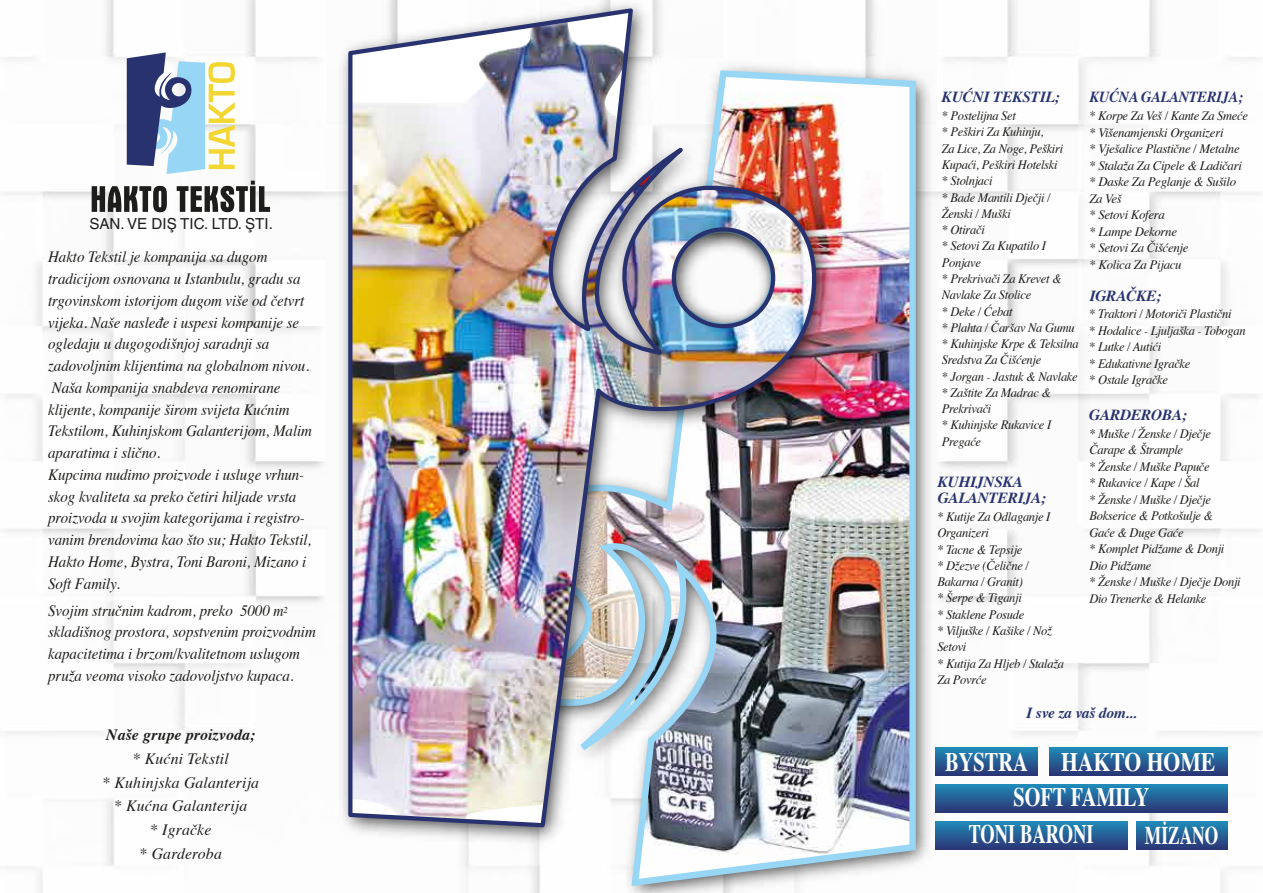
<style>
.page{position:relative;width:1263px;height:893px;background:#fff}
.page>*{position:absolute;margin:0;border:0;box-sizing:border-box;transform-origin:0 0}
.t1{font:700 26.7px "Times";color:#fff;scale:.76 1}
.t2{font:700 26.7px "Times";color:#fff;scale:.75 1}
.t3{font:700 26.7px "Times";color:#fff;scale:.69 1}
.t4{font:700 25.5px "Times";color:#fff;scale:.68 1}
.t5{font:italic 15.75px/21.8px "Times";letter-spacing:-.005em;color:#1d1d1b;scale:.95 1}
.t6{font:italic 15.75px/23.7px "Times";letter-spacing:-.005em;color:#1d1d1b;text-align:center}
.t7{font:italic 700 15.75px "Times";letter-spacing:.01em;color:#1d1d1b}
.t8{font:italic 700 15.3px/15.8px "Times";letter-spacing:-.015em;color:#28326f}
.t9{font:italic 700 15.3px "Times";letter-spacing:-.015em;color:#28326f;scale:.94 1}
.t10{font:15.15px "Helvetica LT Std";color:#1d1d1b}
.t11{font:italic 12.9px/16.4px "Times";letter-spacing:-.025em;color:#1d1d1b}
</style>
<div class="page">
<img style="left:1px;top:0;width:1261px;height:893px">
<img style="left:500px;top:54px;width:439px;height:839px">
<img style="left:503px;top:67px;width:416px;height:823px">
<img style="left:332px;top:0;width:510px;height:852px">
<img style="left:346px;top:5px;width:486px;height:825px">
<svg style="left:127px;top:52px;width:108px;height:122px"></svg>
<svg style="left:92px;top:186px;width:75px;height:26px"></svg>
<svg style="left:177px;top:181px;width:93px;height:31px"></svg>
<svg style="left:935px;top:822px;width:192px;height:27px;background:#255f95"></svg>
<svg style="left:1136px;top:822px;width:91px;height:27px;background:#255f95"></svg>
<svg style="left:935px;top:748px;width:102px;height:27px;background:#255f95"></svg>
<svg style="left:1049px;top:748px;width:178px;height:27px;background:#255f95"></svg>
<svg style="left:935px;top:785px;width:292px;height:27px;background:#255f95"></svg>
<p class="t10" style="left:90px;top:215px;width:185px">SAN. VE DIŞ TIC. LTD. ŞTI.</p>
<p class="t5" style="left:48px;top:245px;width:279px">Hakto Tekstil je kompanija sa dugom tradicijom osnovana u Istanbulu, gradu sa trgovinskom istorijom dugom više od četvrt vijeka. Naše nasleđe i uspesi kompanije se ogledaju u dugogodišnjoj saradnji sa zadovoljnim klijentima na globalnom nivou.<br>Naša kompanija snabdeva renomirane klijente, kompanije širom svijeta Kućnim Tekstilom, Kuhinjskom Galanterijom, Malim aparatima i slično.<br>Kupcima nudimo proizvode i usluge vrhun&shy;skog kvaliteta sa preko četiri hiljade vrsta proizvoda u svojim kategorijama i registro&shy;vanim brendovima kao što su; Hakto Tekstil, Hakto Home, Bystra, Toni Baroni, Mizano i Soft Family.</p>
<p class="t5" style="left:48px;top:598px;width:283px">Svojim stručnim kadrom, preko 5000 m<sup>2 </sup>skladišnog prostora, sopstvenim proizvodnim kapacitetima i brzom/kvalitetnom uslugom pruža veoma visoko zadovoljstvo kupaca.</p>
<p class="t7" style="left:106px;top:720px;width:151px">Naše grupe proizvoda;</p>
<p class="t6" style="left:102px;top:746px;width:158px">* Kućni Tekstil<br>* Kuhinjska Galanterija * Kućna Galanterija<br>* Igračke<br>* Garderoba</p>
<p class="t8" style="left:942px;top:87px;width:120px">KUĆNI TEKSTIL;</p>
<p class="t11" style="left:942px;top:107px;width:139px">* Postelijna Set<br>* Peškiri Za Kuhinju,<br>Za Lice, Za Noge, Peškiri<br>Kupaći, Peškiri Hotelski<br>* Stolnjaci<br>* Bade Mantili Dječji /<br>Ženski / Muški<br>* Otirači<br>* Setovi Za Kupatilo I<br>Ponjave<br>* Prekrivači Za Krevet &amp;<br>Navlake Za Stolice<br>* Deke / Ćebat<br>* Plahta / Čaršav Na Gumu * Kuhinjske Krpe &amp; Teksilna<br>Sredstva Za Čišćenje<br>* Jorgan - Jastuk &amp; Navlake * Zaštite Za Madrac &amp;<br>Prekrivači<br>* Kuhinjske Rukavice I<br>Pregaće</p>
<p class="t8" style="left:938px;top:473px;width:110px">KUHIJNSKA<br>GALANTERIJA;</p>
<p class="t11" style="left:937px;top:508px;width:128px">* Kutije Za Odlaganje I<br>Organizeri<br>* Tacne &amp; Tepsije<br>* Džezve (Čelične /<br>Bakarna / Granit)<br>* Šerpe &amp; Tiganji<br>* Staklene Posude<br>* Viljuške / Kašike / Nož<br>Setovi<br>* Kutija Za Hljeb / Stalaža<br>Za Povrće</p>
<p class="t9" style="left:1090px;top:82px;width:165px">KUĆNA GALANTERIJA;</p>
<p class="t11" style="left:1089px;top:107px;width:160px">* Korpe Za Veš / Kante Za Smeće * Višenamjenski Organizeri<br>* Vješalice Plastične / Metalne * Stalaža Za Cipele &amp; Ladičari * Daske Za Peglanje &amp; Sušilo<br>Za Veš<br>* Setovi Kofera<br>* Lampe Dekorne<br>* Setovi Za Čišćenje<br>* Kolica Za Pijacu</p>
<p class="t8" style="left:1090px;top:287px;width:73px">IGRAČKE;</p>
<p class="t11" style="left:1089px;top:305px;width:158px">* Traktori / Motoriči Plastični<br>* Hodalice - Ljuljaška - Tobogan * Lutke / Autići<br>* Edukativne Igračke<br>* Ostale Igračke</p>
<p class="t8" style="left:1089px;top:406px;width:99px">GARDEROBA;</p>
<p class="t11" style="left:1089px;top:424px;width:153px">* Muške / Ženske / Dječje<br>Čarape &amp; Štrample<br>* Ženske / Muške Papuče<br>* Rukavice / Kape / Šal<br>* Ženske / Muške / Dječje<br>Bokserice &amp; Potkošulje &amp;<br>Gaće &amp; Duge Gaće<br>* Komplet Pidžame &amp; Donji<br>Dio Pidžame<br>* Ženske / Muške / Dječje Donji<br>Dio Trenerke &amp; Helanke</p>
<p class="t8" style="left:1026px;top:703px;width:112px">I sve za vaš dom...</p>
<h1 class="t1" style="left:945px;top:736px;width:357px">BYSTRA HAKTO HOME</h1>
<h1 class="t2" style="left:1013px;top:772px;width:183px">SOFT FAMILY</h1>
<h1 class="t3" style="left:969px;top:809px;width:183px">TONI BARONI</h1>
<h2 class="t4" style="left:1145px;top:811px;width:109px">MİZANO</h2>
</div>
